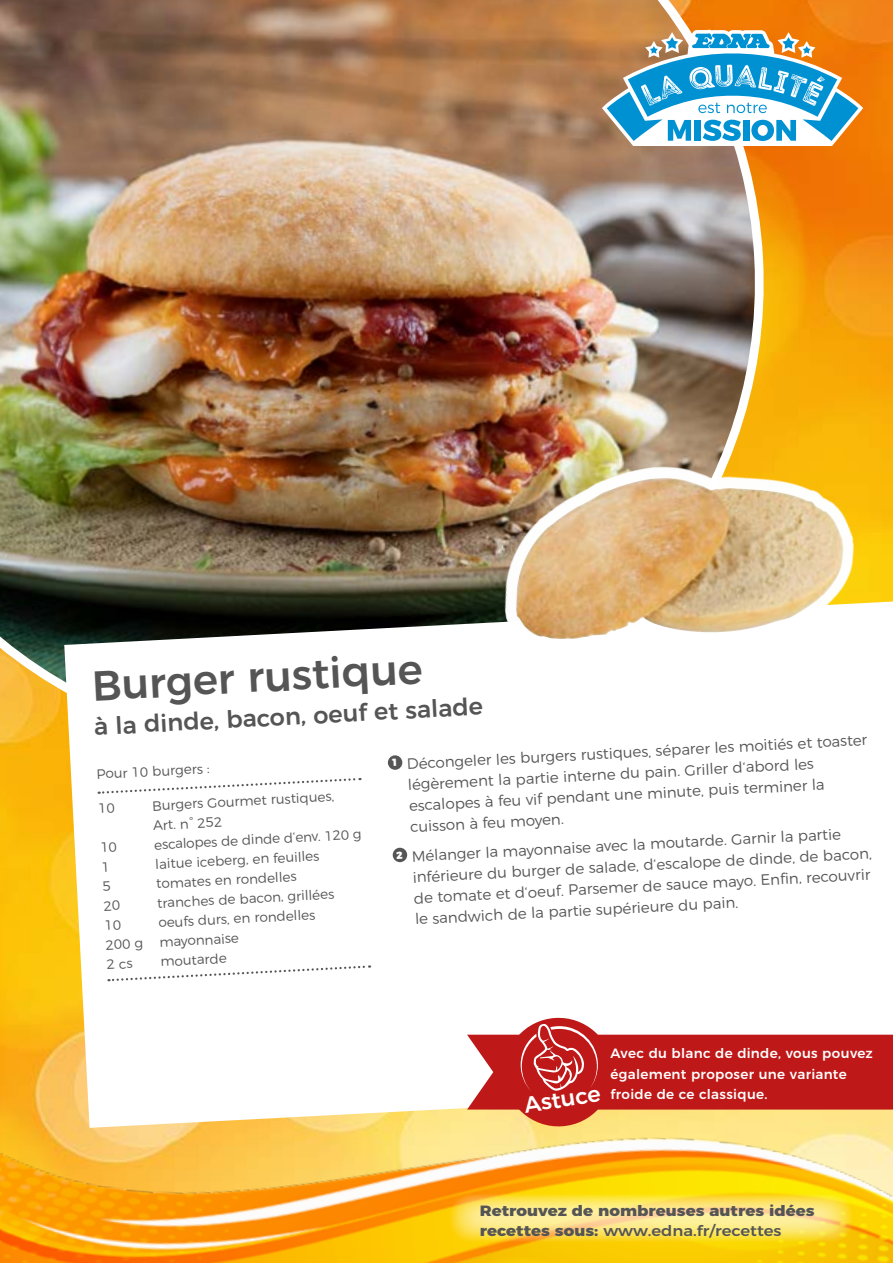
<style>
.page{position:relative;width:893px;height:1263px;background:#fff}
.page>*{position:absolute;margin:0;border:0;box-sizing:border-box;transform-origin:0 0}
._01_Head{font:500 42px "Montserrat";color:#565555}
._02_Subhead{font:500 24px "Montserrat";color:#555}
._04_Zubereitung{font:500 22.5px "Montserrat";color:#fff}
._04_Zubereitung-2{font:300 15px/21px "Montserrat";color:#555}
.t1{font:800 14.85px/19.5px "Montserrat";color:#555;scale:1.11 1}
._03_Zutaten{font:300 13.5px "Montserrat";color:#555}
.Fließtext{font:500 13.5px "Montserrat";letter-spacing:.02em;color:#fff}
.Zutaten_Head{font:300 13.5px "Montserrat";color:#555}
.s1{font-weight:500}
</style>
<div class="page">
<img style="left:1px;top:0;width:892px;height:1067px">
<img style="left:0;top:0;width:772px;height:760px">
<img style="left:0;top:1067px;width:893px;height:196px">
<svg style="left:448px;top:1192px;width:407px;height:52px"></svg>
<svg style="left:602px;top:30px;width:261px;height:116px"></svg>
<svg style="left:64px;top:601px;width:829px;height:527px"></svg>
<svg style="left:99px;top:777px;width:261px;height:18px"></svg>
<div style="left:388px;top:755px;width:15px;height:15px;background:#555;border-radius:50%"></div>
<div style="left:392px;top:847px;width:15px;height:15px;background:#555;border-radius:50%"></div>
<svg style="left:467px;top:1016px;width:426px;height:112px"></svg>
<img style="left:484px;top:433px;width:384px;height:250px">
<img style="left:516px;top:478px;width:327px;height:162px">
<svg style="left:100px;top:803px;width:15px;height:10px"></svg>
<svg style="left:102px;top:842px;width:15px;height:10px"></svg>
<svg style="left:103px;top:862px;width:4px;height:10px"></svg>
<svg style="left:103px;top:881px;width:7px;height:10px"></svg>
<svg style="left:104px;top:900px;width:16px;height:11px"></svg>
<svg style="left:106px;top:920px;width:15px;height:10px"></svg>
<svg style="left:107px;top:959px;width:263px;height:23px"></svg>
<p class="_01_Head" style="left:90px;top:652px;width:333px;rotate:-3deg">Burger rustique</p>
<p class="_02_Subhead" style="left:93px;top:707px;width:391px;rotate:-3deg">à la dinde, bacon, oeuf et salade</p>
<p class="Zutaten_Head" style="left:96px;top:763px;width:115px;rotate:-3deg">Pour 10 burgers :</p>
<p class="_03_Zutaten" style="left:152px;top:795px;width:184px;rotate:-3deg">Burgers Gourmet rustiques,</p>
<p class="_03_Zutaten" style="left:153px;top:815px;width:71px;rotate:-3deg">Art. n° 252</p>
<p class="_03_Zutaten" style="left:154px;top:834px;width:209px;rotate:-3deg">escalopes de dinde d‘env. 120 g</p>
<p class="_03_Zutaten" style="left:155px;top:854px;width:166px;rotate:-3deg">laitue iceberg, en feuilles</p>
<p class="_03_Zutaten" style="left:156px;top:873px;width:142px;rotate:-3deg">tomates en rondelles</p>
<p class="_03_Zutaten" style="left:157px;top:892px;width:179px;rotate:-3deg">tranches de bacon, grillées</p>
<p class="_03_Zutaten" style="left:158px;top:912px;width:159px;rotate:-3deg">oeufs durs, en rondelles</p>
<p class="_03_Zutaten" style="left:105px;top:934px;width:135px;rotate:-3deg">200 g mayonnaise</p>
<p class="_03_Zutaten" style="left:160px;top:951px;width:68px;rotate:-3deg">moutarde</p>
<p class="_04_Zubereitung-2" style="left:406px;top:752px;width:462px;rotate:-3deg">Décongeler les burgers rustiques, séparer les moitiés et toaster légèrement la partie interne du pain. Griller d‘abord les escalopes à feu vif pendant une minute, puis terminer la cuisson à feu moyen.</p>
<p class="_04_Zubereitung-2" style="left:411px;top:844px;width:461px;rotate:-3deg">Mélanger la mayonnaise avec la moutarde. Garnir la partie inférieure du burger de salade, d‘escalope de dinde, de bacon, de tomate et d‘oeuf. Parsemer de sauce mayo. Enfi n, recouvrir le sandwich de la partie supérieure du pain.</p>
<p class="_04_Zubereitung" style="left:521px;top:1087px;width:79px;rotate:-9deg">Astuce</p>
<p class="Fließtext" style="left:611px;top:1042px;width:264px">Avec du blanc de dinde, vous pouvez</p>
<p class="Fließtext" style="left:611px;top:1063px;width:238px">également proposer une variante</p>
<p class="Fließtext" style="left:611px;top:1084px;width:158px">froide de ce classique.</p>
<p class="t1" style="left:480px;top:1200px;width:303px">Retrouvez de nombreuses autres idées recettes sous: <span class="s1">www.edna.fr/recettes</span></p>
</div>
